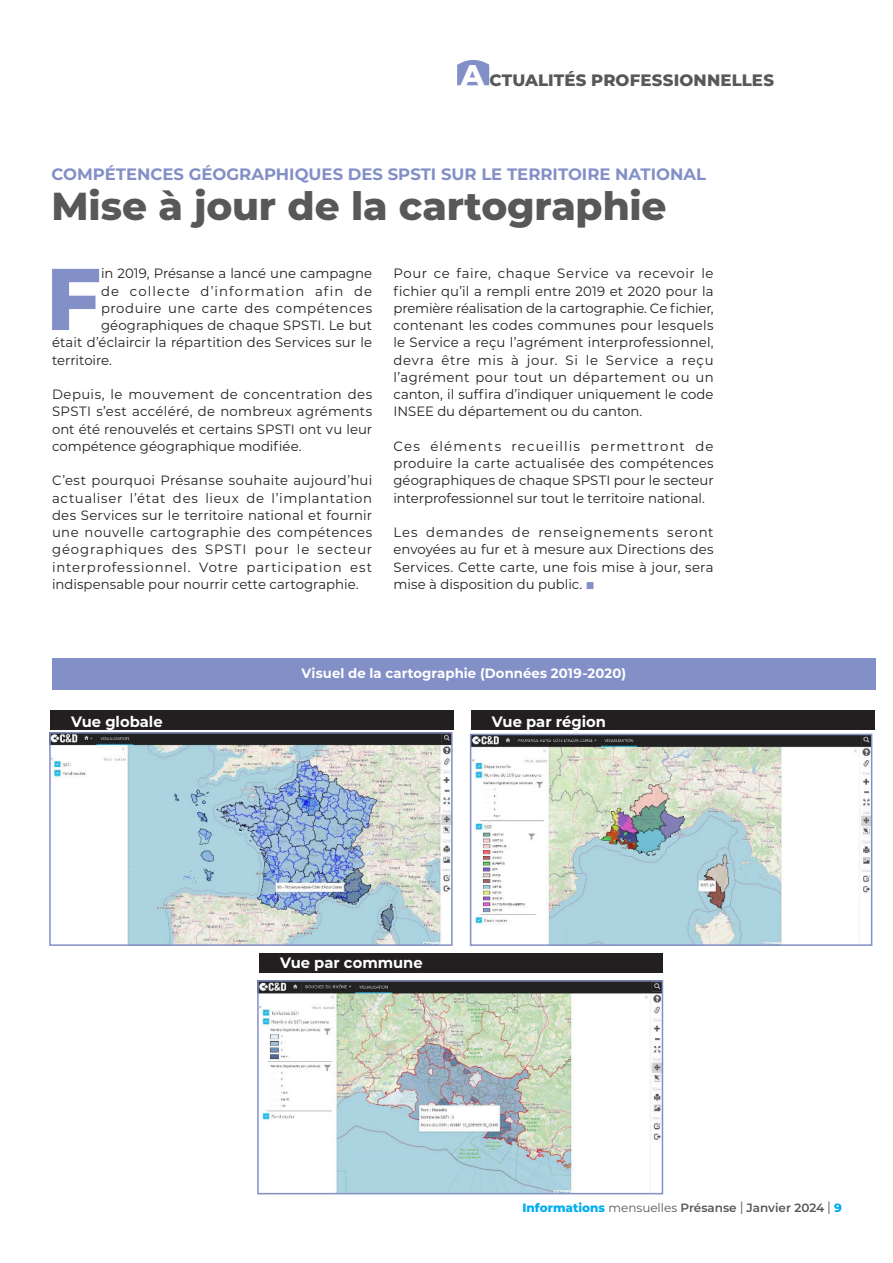
<style>
.page{position:relative;width:893px;height:1263px;background:#fff}
.page>*{position:absolute;margin:0;border:0;box-sizing:border-box;transform-origin:0 0}
.t1{font:800 87.45px "Montserrat";color:#838fc7}
.t2{font:800 39px "Montserrat";letter-spacing:-.005em;color:#57585a}
.t3{font:700 16.5px "Montserrat";color:#838fc7}
.t4{font:800 16.5px "Montserrat";letter-spacing:.01em;color:#57585a}
.t5{font:700 15px "Montserrat";color:#fff}
.t6{font:13.5px/17.2px "Montserrat";letter-spacing:.005em;color:#231f20;text-align:justify}
.t7{font:700 13.5px "Montserrat";letter-spacing:.005em;color:#fff}
.t8{font:13.5px "Montserrat";letter-spacing:.04em;color:#231f20}
.t9{font:13.5px "Montserrat";letter-spacing:.085em;color:#231f20}
.t10{font:600 12px "Montserrat";color:#57585a}
.s1{font-size:30px;color:#fff}
.s2{color:#838fc7}
.s3{font-weight:800;color:#00aeef}
.s4{font-weight:400}
.s5{font-weight:400;font-size:16.8px}
</style>
<div class="page">
<svg style="left:457px;top:60px;width:32px;height:25px"></svg>
<div style="left:52px;top:658px;width:824px;height:32px;background:#838fc7"></div>
<img style="left:260px;top:983px;width:400px;height:208px">
<div style="left:257px;top:980px;width:406px;height:214px;border:2px solid #838fc7"></div>
<img style="left:52px;top:735px;width:398px;height:208px">
<div style="left:49px;top:732px;width:404px;height:214px;border:2px solid #838fc7"></div>
<img style="left:473px;top:737px;width:396px;height:206px">
<div style="left:470px;top:734px;width:402px;height:212px;border:2px solid #838fc7"></div>
<div style="left:50px;top:710px;width:404px;height:19px;background:#231f20"></div>
<div style="left:471px;top:710px;width:404px;height:19px;background:#231f20"></div>
<div style="left:259px;top:953px;width:404px;height:19px;background:#231f20"></div>
<p class="t4" style="left:461px;top:70px;width:315px"><span class="s1">A</span> CTUALITÉS PROFESSIONNELLES</p>
<p class="t3" style="left:51px;top:165px;width:656px">COMPÉTENCES GÉOGRAPHIQUES DES SPSTI SUR LE TERRITOIRE NATIONAL</p>
<h2 class="t2" style="left:51px;top:189px;width:617px">Mise à jour de la cartographie</h2>
<h1 class="t1" style="left:46px;top:260px;width:57px">F</h1>
<p class="t6" style="left:101px;top:266px;width:273px">in 2019, Présanse a lancé une campagne</p>
<p class="t9" style="left:101px;top:285px;width:273px">de collecte d’information afin de</p>
<p class="t8" style="left:101px;top:303px;width:273px">produire une carte des compétences</p>
<p class="t6" style="left:101px;top:318px;width:273px">géographiques de chaque SPSTI. Le but</p>
<p class="t6" style="left:52px;top:335px;width:322px">était d’éclaircir la répartition des Services sur le</p>
<p class="t6" style="left:52px;top:352px;width:61px">territoire.</p>
<p class="t6" style="left:52px;top:387px;width:322px">Depuis, le mouvement de concentration des SPSTI s’est accéléré, de nombreux agréments ont été renouvelés et certains SPSTI ont vu leur compétence géographique modifiée.</p>
<p class="t6" style="left:52px;top:473px;width:322px">C’est pourquoi Présanse souhaite aujourd’hui actualiser l’état des lieux de l’implantation des Services sur le territoire national et fournir une nouvelle cartographie des compétences géographiques des SPSTI pour le secteur interprofessionnel. Votre participation est indispensable pour nourrir cette cartographie.</p>
<p class="t6" style="left:393px;top:266px;width:322px">Pour ce faire, chaque Service va recevoir le fichier qu’il a rempli entre 2019 et 2020 pour la première réalisation de la cartographie. Ce fichier, contenant les codes communes pour lesquels le Service a reçu l’agrément interprofessionnel, devra être mis à jour. Si le Service a reçu l’agrément pour tout un département ou un canton, il suffira d’indiquer uniquement le code INSEE du département ou du canton.</p>
<p class="t6" style="left:393px;top:439px;width:322px">Ces éléments recueillis permettront de produire la carte actualisée des compétences géographiques de chaque SPSTI pour le secteur interprofessionnel sur tout le territoire national.</p>
<p class="t6" style="left:393px;top:525px;width:322px">Les demandes de renseignements seront envoyées au fur et à mesure aux Directions des Services. Cette carte, une fois mise à jour, sera mise à disposition du public. <span class="s2">■</span></p>
<p class="t7" style="left:301px;top:665px;width:326px">Visuel de la cartographie (Données 2019-2020)</p>
<p class="t5" style="left:71px;top:713px;width:93px">Vue globale</p>
<p class="t5" style="left:492px;top:713px;width:116px">Vue par région</p>
<p class="t5" style="left:280px;top:955px;width:144px">Vue par commune</p>
<p class="t10" style="left:523px;top:1201px;width:321px"><span class="s3">Informations</span> <span class="s4">mensuelles</span> Présanse <span class="s5">l</span> Janvier 2024 <span class="s5">l</span> <span class="s3">9</span></p>
</div>
